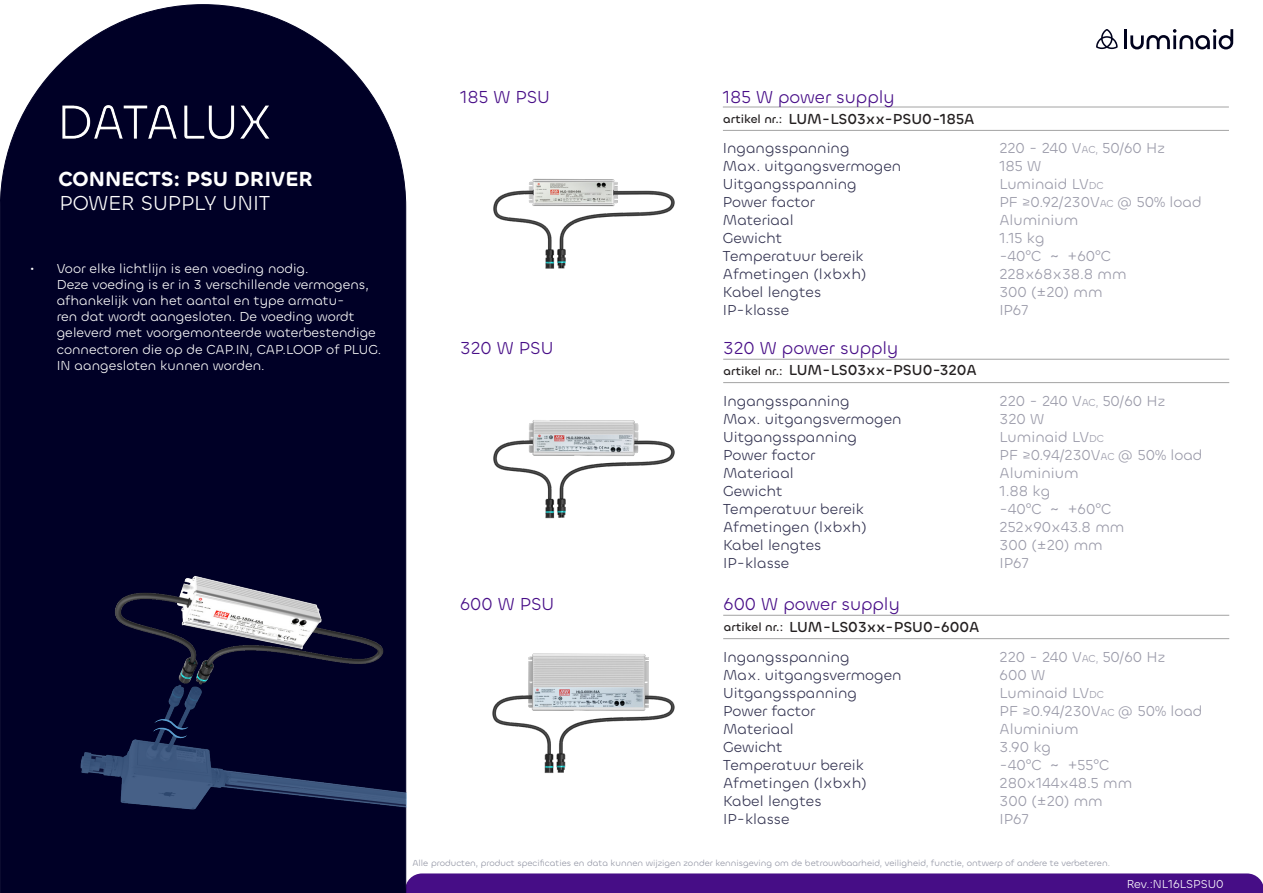
<style>
.page{position:relative;width:1263px;height:893px;background:#fff}
.page>*{position:absolute;margin:0;border:0;box-sizing:border-box;transform-origin:0 0}
.t1{font:600 21px "Chillax";color:#fff}
.t2{font:21px "Chillax";color:#fff}
.t3{font:18px "Chillax";color:#470d87}
.t4{font:15px/18px "Chillax";color:#333351}
.t5{font:15px "Chillax";color:#9999a8}
.t6{font:500 15px "Chillax";color:#231f20}
.t7{font:13.5px/16.2px "Chillax";color:#fff}
.t8{font:500 12px "Chillax";color:#231f20}
.t9{font:12px "Chillax";color:#fff}
.t10{font:9px "Chillax";color:#9093a2}
.s1{font-size:10.5px}
</style>
<div class="page">
<div style="left:406px;top:873px;width:857px;height:20px;background:#460d86"></div>
<svg style="left:0;top:4px;width:406px;height:889px;background:#141437"></svg>
<img style="left:0;top:546px;width:406px;height:320px">
<hr style="left:1124px;top:29px;width:3px;height:20px;background:#00021d">
<svg style="left:1130px;top:29px;width:103px;height:20px"></svg>
<svg style="left:1096px;top:29px;width:22px;height:20px"></svg>
<img style="left:57px;top:102px;width:300px;height:44px">
<hr style="left:723px;top:107px;width:506px;height:1px;background:#a3a3a3">
<hr style="left:723px;top:130px;width:506px;height:1px;background:#a3a3a3">
<hr style="left:723px;top:359px;width:506px;height:1px;background:#a3a3a3">
<hr style="left:723px;top:382px;width:506px;height:1px;background:#a3a3a3">
<hr style="left:723px;top:615px;width:506px;height:1px;background:#a3a3a3">
<hr style="left:723px;top:638px;width:506px;height:1px;background:#a3a3a3">
<img style="left:493px;top:178px;width:182px;height:91px">
<img style="left:493px;top:420px;width:182px;height:98px">
<img style="left:492px;top:654px;width:183px;height:119px">
<h1 class="t1" style="left:58px;top:166px;width:256px">CONNECTS: PSU DRIVER</h1>
<h1 class="t2" style="left:60px;top:190px;width:212px">POWER SUPPLY UNIT</h1>
<p class="t7" style="left:57px;top:260px;width:326px;text-indent:-27px">• Voor elke lichtlijn is een voeding nodig.<br>Deze voeding is er in 3 verschillende vermogens, afhankelijk van het aantal en type armatu-<br>ren dat wordt aangesloten. De voeding wordt geleverd met voorgemonteerde waterbestendige connectoren die op de CAP.IN, CAP.LOOP of PLUG.<br>IN aangesloten kunnen worden.</p>
<p class="t3" style="left:460px;top:86px;width:91px">185 W PSU</p>
<p class="t3" style="left:723px;top:86px;width:173px">185 W power supply</p>
<p class="t8" style="left:723px;top:112px;width:61px">artikel nr.:</p>
<p class="t6" style="left:788px;top:110px;width:188px">LUM-LS03xx-PSU0-185A</p>
<p class="t4" style="left:723px;top:139px;width:128px">Ingangsspanning</p>
<p class="t4" style="left:723px;top:157px;width:180px">Max. uitgangsvermogen</p>
<p class="t4" style="left:723px;top:175px;width:135px">Uitgangsspanning</p>
<p class="t4" style="left:723px;top:193px;width:93px">Power factor</p>
<p class="t4" style="left:723px;top:211px;width:72px">Materiaal</p>
<p class="t4" style="left:723px;top:229px;width:61px">Gewicht</p>
<p class="t4" style="left:723px;top:247px;width:142px">Temperatuur bereik</p>
<p class="t4" style="left:723px;top:265px;width:145px">Afmetingen (lxbxh)</p>
<p class="t4" style="left:723px;top:283px;width:100px">Kabel lengtes</p>
<p class="t4" style="left:723px;top:301px;width:68px">IP-klasse</p>
<p class="t5" style="left:999px;top:139px;width:167px">220 - 240 V<span class="s1">AC,</span> 50/60 Hz</p>
<p class="t5" style="left:999px;top:157px;width:43px">185 W</p>
<p class="t5" style="left:999px;top:175px;width:106px">Luminaid LV<span class="s1">DC</span></p>
<p class="t5" style="left:999px;top:193px;width:204px">PF ≥0.92/230V<span class="s1">AC</span> @ 50% load</p>
<p class="t5" style="left:999px;top:211px;width:80px">Aluminium</p>
<p class="t5" style="left:999px;top:229px;width:47px">1.15 kg</p>
<p class="t5" style="left:999px;top:247px;width:113px">-40°C ~ +60°C</p>
<p class="t5" style="left:999px;top:265px;width:129px">228x68x38.8 mm</p>
<p class="t5" style="left:999px;top:283px;width:105px">300 (±20) mm</p>
<p class="t5" style="left:999px;top:301px;width:30px">IP67</p>
<p class="t3" style="left:460px;top:337px;width:95px">320 W PSU</p>
<p class="t3" style="left:723px;top:337px;width:177px">320 W power supply</p>
<p class="t8" style="left:723px;top:363px;width:61px">artikel nr.:</p>
<p class="t6" style="left:789px;top:361px;width:190px">LUM-LS03xx-PSU0-320A</p>
<p class="t4" style="left:723px;top:391px;width:128px">Ingangsspanning</p>
<p class="t4" style="left:723px;top:409px;width:180px">Max. uitgangsvermogen</p>
<p class="t4" style="left:723px;top:427px;width:135px">Uitgangsspanning<br>Power factor</p>
<p class="t4" style="left:723px;top:463px;width:72px">Materiaal</p>
<p class="t4" style="left:723px;top:481px;width:61px">Gewicht</p>
<p class="t4" style="left:723px;top:499px;width:142px">Temperatuur bereik</p>
<p class="t4" style="left:723px;top:517px;width:145px">Afmetingen (lxbxh)</p>
<p class="t4" style="left:723px;top:535px;width:100px">Kabel lengtes</p>
<p class="t4" style="left:723px;top:553px;width:68px">IP-klasse</p>
<p class="t5" style="left:1000px;top:392px;width:167px">220 - 240 V<span class="s1">AC,</span> 50/60 Hz</p>
<p class="t5" style="left:1000px;top:410px;width:46px">320 W</p>
<p class="t5" style="left:1000px;top:428px;width:106px">Luminaid LV<span class="s1">DC</span></p>
<p class="t5" style="left:1000px;top:446px;width:204px">PF ≥0.94/230V<span class="s1">AC</span> @ 50% load</p>
<p class="t5" style="left:1000px;top:464px;width:80px">Aluminium</p>
<p class="t5" style="left:1000px;top:482px;width:52px">1.88 kg</p>
<p class="t5" style="left:1000px;top:500px;width:113px">-40°C ~ +60°C</p>
<p class="t5" style="left:1000px;top:518px;width:126px">252x90x43.8 mm</p>
<p class="t5" style="left:1000px;top:536px;width:105px">300 (±20) mm</p>
<p class="t5" style="left:1000px;top:554px;width:30px">IP67</p>
<p class="t3" style="left:460px;top:594px;width:96px">600 W PSU</p>
<p class="t3" style="left:724px;top:594px;width:178px">600 W power supply</p>
<p class="t8" style="left:724px;top:620px;width:61px">artikel nr.:</p>
<p class="t6" style="left:789px;top:618px;width:192px">LUM-LS03xx-PSU0-600A</p>
<p class="t4" style="left:723px;top:647px;width:128px">Ingangsspanning</p>
<p class="t4" style="left:723px;top:665px;width:180px">Max. uitgangsvermogen</p>
<p class="t4" style="left:723px;top:683px;width:135px">Uitgangsspanning</p>
<p class="t4" style="left:723px;top:701px;width:93px">Power factor</p>
<p class="t4" style="left:723px;top:719px;width:72px">Materiaal</p>
<p class="t4" style="left:723px;top:737px;width:61px">Gewicht</p>
<p class="t4" style="left:723px;top:755px;width:142px">Temperatuur bereik</p>
<p class="t4" style="left:723px;top:773px;width:145px">Afmetingen (lxbxh)</p>
<p class="t4" style="left:723px;top:791px;width:100px">Kabel lengtes</p>
<p class="t4" style="left:723px;top:809px;width:68px">IP-klasse</p>
<p class="t5" style="left:1000px;top:648px;width:167px">220 - 240 V<span class="s1">AC,</span> 50/60 Hz</p>
<p class="t5" style="left:1000px;top:666px;width:47px">600 W</p>
<p class="t5" style="left:1000px;top:684px;width:106px">Luminaid LV<span class="s1">DC</span></p>
<p class="t5" style="left:1000px;top:702px;width:204px">PF ≥0.94/230V<span class="s1">AC</span> @ 50% load</p>
<p class="t5" style="left:1000px;top:720px;width:80px">Aluminium</p>
<p class="t5" style="left:1000px;top:738px;width:53px">3.90 kg</p>
<p class="t5" style="left:1000px;top:756px;width:111px">-40°C ~ +55°C</p>
<p class="t5" style="left:1000px;top:774px;width:134px">280x144x48.5 mm</p>
<p class="t5" style="left:1000px;top:792px;width:105px">300 (±20) mm</p>
<p class="t5" style="left:1000px;top:810px;width:30px">IP67</p>
<p class="t10" style="left:412px;top:857px;width:699px">Alle producten, product specificaties en data kunnen wijzigen zonder kennisgeving om de betrouwbaarheid, veiligheid, functie, ontwerp of andere te verbeteren.</p>
<p class="t9" style="left:1127px;top:876px;width:98px">Rev.:NL16LSPSU0</p>
</div>
